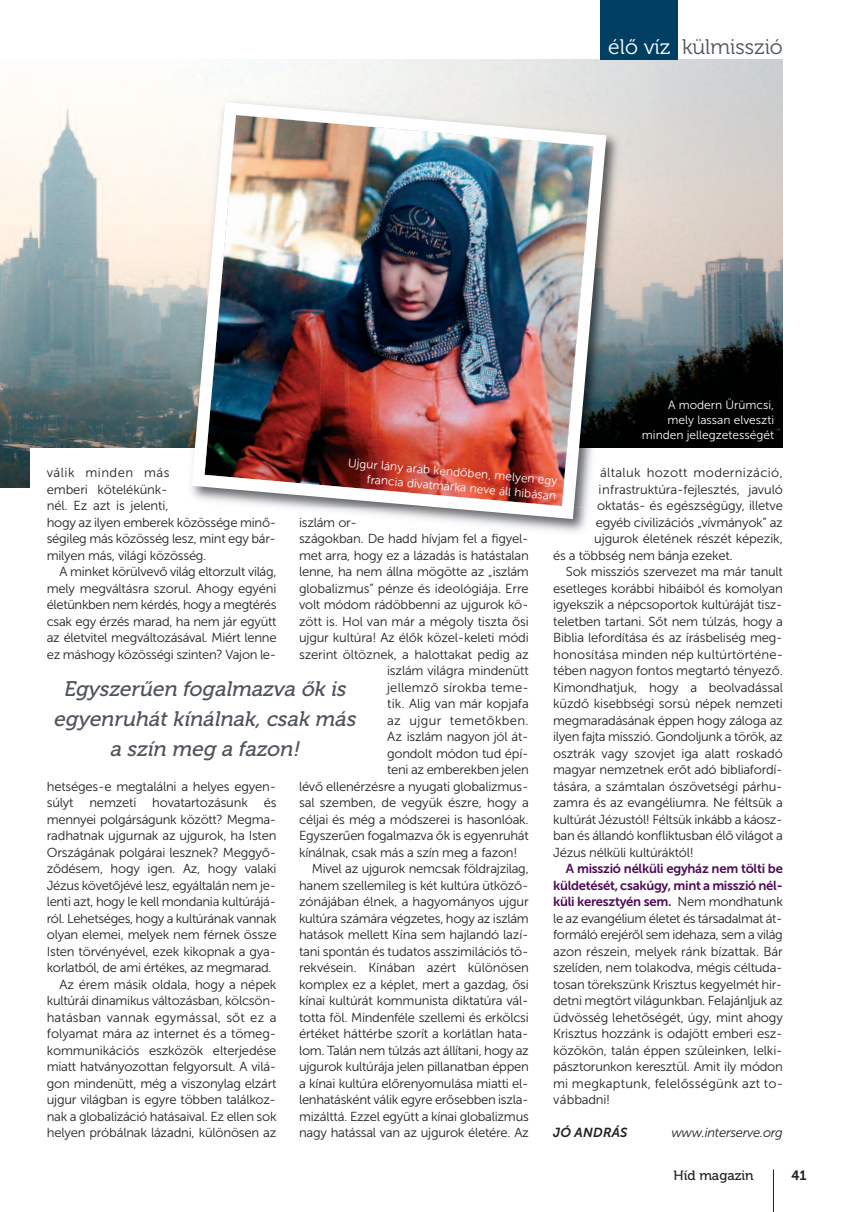
<style>
.page{position:relative;width:851px;height:1212px;background:#fff}
.page>*{position:absolute;margin:0;border:0;box-sizing:border-box;transform-origin:0 0}
.t1{font:21.15px "Museo 300";color:#4e535c}
.t2{font:italic 21px/30px "Museo 500";color:#4e535c;text-align:center}
.t3{font:13.5px "Museo 500";color:#231f20}
.t4{font:13.5px "Museo 700";color:#231f20}
.t5{font:13.05px/16.5px "Museo Sans 300";letter-spacing:-.02em;color:#231f20;text-align:justify}
.t6{font:13.05px/16.5px "Museo Sans 700";letter-spacing:-.02em;color:#4e0b55;text-align:justify}
.t7{font:13.05px "Museo Sans 300";letter-spacing:.01em;color:#231f20}
.t8{font:13.05px "Museo Sans 300";letter-spacing:.025em;color:#231f20}
.t9{font:italic 13.05px "Museo Sans 300";letter-spacing:-.02em;color:#231f20}
.t10{font:italic 13.05px "Museo Sans 700";letter-spacing:.015em;color:#231f20}
.t11{font:12px/15px "Museo Sans 300";color:#fff;text-align:right}
.s1{color:#fff}
.s2{font-family:"Museo Sans 300";color:#231f20}
</style>
<div class="page">
<img style="left:0;top:60px;width:782px;height:428px">
<hr style="left:773px;top:1169px;width:1px;height:43px;background:#231f20">
<div style="left:600px;top:0;width:77px;height:60px;background:#003f61"></div>
<div style="left:30px;top:448px;width:772px;height:60px;background:#fff"></div>
<img style="left:188px;top:94px;width:439px;height:354px">
<img style="left:185px;top:95px;width:428px;height:430px">
<h1 class="t1" style="left:608px;top:40px;width:176px"><span class="s1">élő víz</span> külmisszió</h1>
<p class="t11" style="left:641px;top:397px;width:134px">A modern Ürümcsi, mely lassan elveszti minden jellegzetességét</p>
<p class="t11" style="left:349px;top:455px;width:211px;rotate:5deg">Ujgur lány arab kendőben, melyen egy francia divatmárka neve áll hibásan</p>
<p class="t5" style="left:47px;top:465px;width:231px;text-align:left">válik minden más<br>emberi kötelékünk-<br>nél. Ez azt is jelenti,<br>hogy az ilyen emberek közössége minő&shy;ségileg más közösség lesz, mint egy bár&shy;milyen más, világi közösség.</p>
<p class="t5" style="left:47px;top:564px;width:231px;text-indent:13px">A minket körülvevő világ eltorzult világ, mely megváltásra szorul. Ahogy egyéni életünkben nem kérdés, hogy a megtérés csak egy érzés marad, ha nem jár együtt az életvitel megváltozásával. Miért lenne ez máshogy közösségi szinten? Vajon le-</p>
<p class="t8" style="left:600px;top:465px;width:184px">általuk hozott modernizáció,</p>
<p class="t5" style="left:598px;top:481px;width:186px">infrastruktúra-fejlesztés, javuló</p>
<p class="t5" style="left:597px;top:498px;width:187px">oktatás- és egészségügy, illetve</p>
<p class="t5" style="left:595px;top:514px;width:189px">egyéb civilizációs „vívmányok” az</p>
<p class="t5" style="left:594px;top:531px;width:190px">ujgurok életének részét képezik,</p>
<p class="t5" style="left:553px;top:547px;width:181px">és a többség nem bánja ezeket.</p>
<p class="t5" style="left:566px;top:564px;width:218px">Sok missziós szervezet ma már tanult</p>
<p class="t5" style="left:553px;top:580px;width:231px">esetleges korábbi hibáiból és komolyan</p>
<p class="t5" style="left:553px;top:597px;width:231px">igyekszik a népcsoportok kultúráját tisz-</p>
<p class="t5" style="left:553px;top:613px;width:231px">teletben tartani. Sőt nem túlzás, hogy a</p>
<p class="t5" style="left:553px;top:630px;width:231px">Biblia lefordítása és az írásbeliség meg-</p>
<p class="t7" style="left:553px;top:647px;width:231px">honosítása minden nép kultúrtörténe-</p>
<p class="t5" style="left:553px;top:663px;width:231px">tében nagyon fontos megtartó tényező.</p>
<p class="t5" style="left:553px;top:679px;width:231px">Kimondhatjuk, hogy a beolvadással</p>
<p class="t5" style="left:553px;top:696px;width:231px">küzdő kisebbségi sorsú népek nemzeti</p>
<p class="t5" style="left:553px;top:712px;width:231px">megmaradásának éppen hogy záloga az</p>
<p class="t5" style="left:553px;top:729px;width:231px">ilyen fajta misszió. Gondoljunk a török, az</p>
<p class="t5" style="left:553px;top:745px;width:231px">osztrák vagy szovjet iga alatt roskadó</p>
<p class="t5" style="left:553px;top:762px;width:231px">magyar nemzetnek erőt adó bibliafordí-</p>
<p class="t5" style="left:553px;top:778px;width:231px">tására, a számtalan ószövetségi párhu-</p>
<p class="t5" style="left:553px;top:795px;width:231px">zamra és az evangéliumra. Ne féltsük a</p>
<p class="t5" style="left:553px;top:811px;width:231px">kultúrát Jézustól! Féltsük inkább a káosz-</p>
<p class="t5" style="left:553px;top:828px;width:231px">ban és állandó konfliktusban élő világot a</p>
<p class="t5" style="left:553px;top:844px;width:142px">Jézus nélküli kultúráktól!</p>
<p class="t6" style="left:553px;top:861px;width:231px;text-indent:13px">A misszió nélküli egyház nem tölti be küldetését, csakúgy, mint a misszió nél&shy;küli keresztyén sem. <span class="s2">Nem mondhatunk</span></p>
<p class="t5" style="left:553px;top:910px;width:231px">le az evangélium életet és társadalmat át&shy;formáló erejéről sem idehaza, sem a világ azon részein, melyek ránk bízattak. Bár szelíden, nem tolakodva, mégis céltuda&shy;tosan törekszünk Krisztus kegyelmét hir&shy;detni megtört világunkban. Felajánljuk az üdvösség lehetőségét, úgy, mint ahogy Krisztus hozzánk is odajött emberi esz&shy;közökön, talán éppen szüleinken, lelki&shy;pásztorunkon keresztül. Amit ily módon mi megkaptunk, felelősségünk azt to&shy;vábbadni!</p>
<p class="t10" style="left:553px;top:1125px;width:76px">JÓ ANDRÁS</p>
<p class="t9" style="left:671px;top:1125px;width:113px">www.interserve.org</p>
<p class="t5" style="left:299px;top:514px;width:59px">iszlám or-</p>
<p class="t5" style="left:299px;top:531px;width:231px">szágokban. De hadd hívjam fel a figyel-</p>
<p class="t5" style="left:299px;top:547px;width:231px">met arra, hogy ez a lázadás is hatástalan</p>
<p class="t5" style="left:299px;top:564px;width:231px">lenne, ha nem állna mögötte az „iszlám</p>
<p class="t5" style="left:299px;top:580px;width:231px">globalizmus” pénze és ideológiája. Erre</p>
<p class="t5" style="left:299px;top:597px;width:231px">volt módom rádöbbenni az ujgurok kö-</p>
<p class="t5" style="left:299px;top:613px;width:231px">zött is. Hol van már a mégoly tiszta ősi</p>
<p class="t5" style="left:299px;top:630px;width:231px">ujgur kultúra! Az élők közel-keleti módi</p>
<p class="t5" style="left:299px;top:646px;width:231px">szerint öltöznek, a halottakat pedig az</p>
<p class="t5" style="left:387px;top:663px;width:143px">iszlám világra mindenütt</p>
<p class="t7" style="left:387px;top:680px;width:143px">jellemző sírokba teme-</p>
<p class="t5" style="left:387px;top:696px;width:143px">tik. Alig van már kopjafa</p>
<p class="t8" style="left:387px;top:713px;width:143px">az ujgur temetőkben.</p>
<p class="t5" style="left:387px;top:729px;width:143px">Az iszlám nagyon jól át-</p>
<p class="t5" style="left:387px;top:745px;width:143px">gondolt módon tud épí-</p>
<p class="t5" style="left:387px;top:762px;width:143px">teni az emberekben jelen</p>
<p class="t5" style="left:299px;top:778px;width:231px">lévő ellenérzésre a nyugati globalizmus-</p>
<p class="t5" style="left:299px;top:795px;width:231px">sal szemben, de vegyük észre, hogy a</p>
<p class="t5" style="left:299px;top:811px;width:231px">céljai és még a módszerei is hasonlóak.</p>
<p class="t5" style="left:299px;top:828px;width:231px">Egyszerűen fogalmazva ők is egyenruhát</p>
<p class="t5" style="left:299px;top:844px;width:220px">kínálnak, csak más a szín meg a fazon!</p>
<p class="t5" style="left:312px;top:861px;width:218px">Mivel az ujgurok nemcsak földrajzilag,</p>
<p class="t5" style="left:299px;top:877px;width:231px">hanem szellemileg is két kultúra ütköző-</p>
<p class="t5" style="left:299px;top:894px;width:231px">zónájában élnek, a hagyományos ujgur</p>
<p class="t5" style="left:299px;top:910px;width:231px">kultúra számára végzetes, hogy az iszlám</p>
<p class="t5" style="left:299px;top:927px;width:231px">hatások mellett Kína sem hajlandó lazí-</p>
<p class="t5" style="left:299px;top:943px;width:231px">tani spontán és tudatos asszimilációs tö-</p>
<p class="t5" style="left:299px;top:960px;width:231px">rekvésein. Kínában azért különösen</p>
<p class="t5" style="left:299px;top:976px;width:231px">komplex ez a képlet, mert a gazdag, ősi</p>
<p class="t5" style="left:299px;top:993px;width:231px">kínai kultúrát kommunista diktatúra vál-</p>
<p class="t5" style="left:299px;top:1009px;width:231px">totta föl. Mindenféle szellemi és erkölcsi</p>
<p class="t5" style="left:299px;top:1026px;width:231px">értéket háttérbe szorít a korlátlan hata-</p>
<p class="t5" style="left:299px;top:1042px;width:231px">lom. Talán nem túlzás azt állítani, hogy az</p>
<p class="t5" style="left:299px;top:1059px;width:231px">ujgurok kultúrája jelen pillanatban éppen</p>
<p class="t5" style="left:299px;top:1075px;width:231px">a kínai kultúra előrenyomulása miatti el-</p>
<p class="t5" style="left:299px;top:1092px;width:231px">lenhatásként válik egyre erősebben iszla-</p>
<p class="t5" style="left:299px;top:1108px;width:231px">mizálttá. Ezzel együtt a kínai globalizmus</p>
<p class="t5" style="left:299px;top:1125px;width:231px">nagy hatással van az ujgurok életére. Az</p>
<h2 class="t2" style="left:53px;top:676px;width:307px">Egyszerűen fogalmazva ők is egyenruhát kínálnak, csak más a szín meg a fazon!</h2>
<p class="t5" style="left:47px;top:778px;width:231px">hetséges-e megtalálni a helyes egyen-</p>
<p class="t5" style="left:47px;top:795px;width:231px">súlyt nemzeti hovatartozásunk és</p>
<p class="t5" style="left:47px;top:811px;width:231px">mennyei polgárságunk között? Megma-</p>
<p class="t5" style="left:47px;top:828px;width:231px">radhatnak ujgurnak az ujgurok, ha Isten</p>
<p class="t5" style="left:47px;top:844px;width:231px">Országának polgárai lesznek? Meggyő-</p>
<p class="t5" style="left:47px;top:861px;width:231px">ződésem, hogy igen. Az, hogy valaki</p>
<p class="t5" style="left:47px;top:877px;width:231px">Jézus követőjévé lesz, egyáltalán nem je-</p>
<p class="t5" style="left:47px;top:894px;width:231px">lenti azt, hogy le kell mondania kultúrájá-</p>
<p class="t5" style="left:47px;top:910px;width:231px">ról. Lehetséges, hogy a kultúrának vannak</p>
<p class="t5" style="left:47px;top:927px;width:231px">olyan elemei, melyek nem férnek össze</p>
<p class="t5" style="left:47px;top:943px;width:231px">Isten törvényével, ezek kikopnak a gya-</p>
<p class="t5" style="left:47px;top:960px;width:226px">korlatból, de ami értékes, az megmarad.</p>
<p class="t5" style="left:60px;top:976px;width:218px">Az érem másik oldala, hogy a népek</p>
<p class="t5" style="left:47px;top:993px;width:231px">kultúrái dinamikus változásban, kölcsön-</p>
<p class="t7" style="left:47px;top:1010px;width:231px">hatásban vannak egymással, sőt ez a</p>
<p class="t5" style="left:47px;top:1026px;width:231px">folyamat mára az internet és a tömeg-</p>
<p class="t5" style="left:47px;top:1042px;width:231px">kommunikációs eszközök elterjedése</p>
<p class="t5" style="left:47px;top:1059px;width:231px">miatt hatványozottan felgyorsult. A vilá-</p>
<p class="t5" style="left:47px;top:1075px;width:231px">gon mindenütt, még a viszonylag elzárt</p>
<p class="t5" style="left:47px;top:1092px;width:231px">ujgur világban is egyre többen találkoz-</p>
<p class="t5" style="left:47px;top:1108px;width:231px">nak a globalizáció hatásaival. Ez ellen sok</p>
<p class="t5" style="left:47px;top:1125px;width:231px">helyen próbálnak lázadni, különösen az</p>
<p class="t3" style="left:673px;top:1170px;width:82px">Híd magazin</p>
<p class="t4" style="left:791px;top:1170px;width:17px">41</p>
</div>
